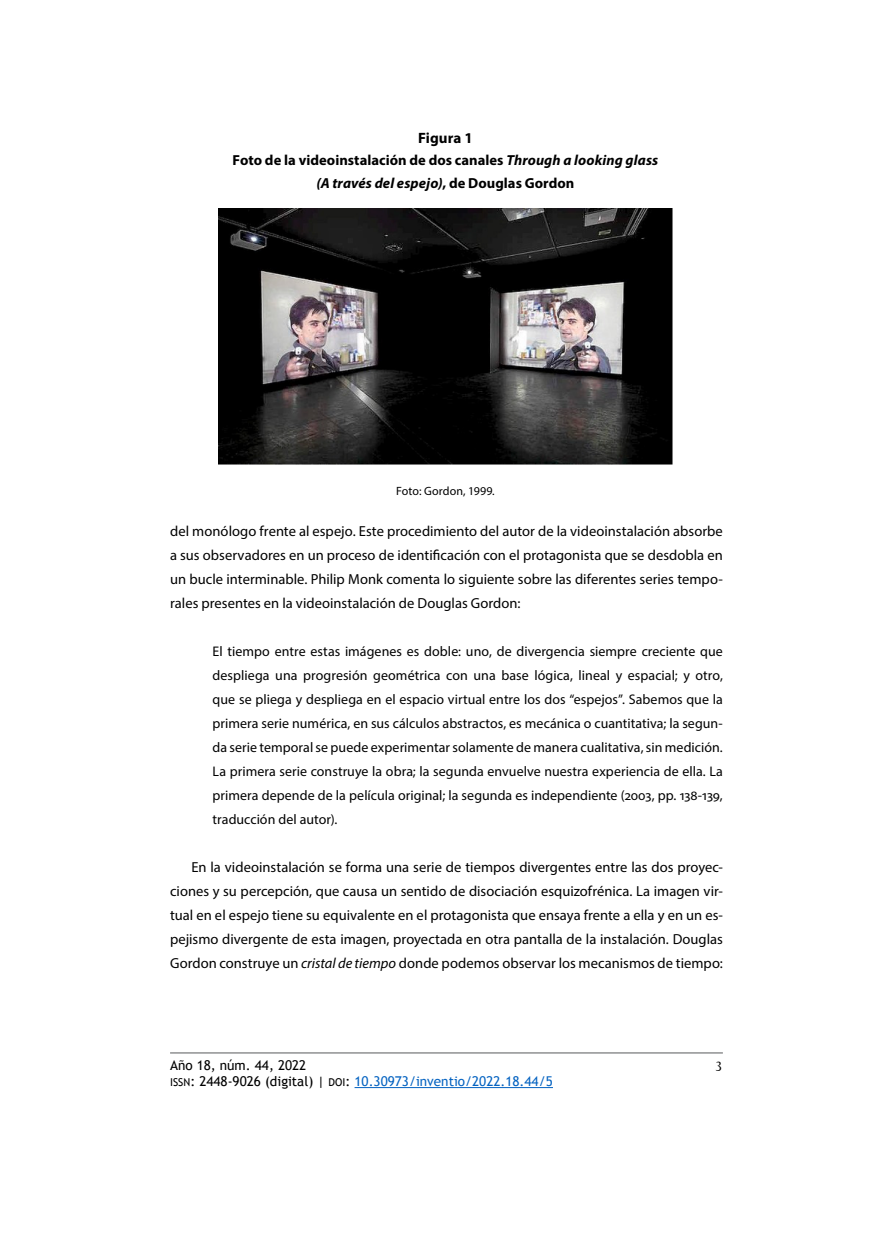
<style>
.page{position:relative;width:893px;height:1234px;background:#fff}
.page>*{position:absolute;margin:0;border:0;box-sizing:border-box;transform-origin:0 0}
.t1{font:700 15px "Myriad Pro";letter-spacing:.005em;color:#000}
.t2{font:14.55px/24px "Myriad Pro";letter-spacing:.005em;color:#000;text-align:justify}
.t3{font:700 14.55px/22.5px "Myriad Pro";color:#000;text-align:center}
.t4{font:14.25px "Baker Signet BT";color:#000}
.t5{font:13.95px/24px "Myriad Pro";letter-spacing:.005em;color:#000;text-align:justify}
.t6{font:13.5px "Trebuchet MS";color:#0563c1}
.t7{font:13.5px "Trebuchet MS";color:#000}
.t8{font:12px "Myriad Pro";letter-spacing:.01em;color:#000}
.s1{font-style:italic}
.s2{font-family:"Trebuchet MS SC800";font-size:10.8px;color:#000}
.s3{color:#000}
</style>
<div class="page">
<hr style="left:355px;top:1086px;width:198px;height:1px;background:#0563c1">
<hr style="left:170px;top:1052px;width:553px;height:1px;background:#58595b">
<img style="left:218px;top:208px;width:454px;height:256px">
<p class="t1" style="left:418px;top:128px;width:56px">Figura 1</p>
<p class="t3" style="left:232px;top:148px;width:427px">Foto de la videoinstalación de dos canales <span class="s1">Through a looking glass (A través del espejo)</span>, de Douglas Gordon</p>
<p class="t8" style="left:396px;top:483px;width:100px">Foto: Gordon, 1999.</p>
<p class="t2" style="left:170px;top:518px;width:554px">del monólogo frente al espejo. Este procedimiento del autor de la videoinstalación absorbe a sus observadores en un proceso de identificación con el protagonista que se desdobla en un bucle interminable. Philip Monk comenta lo siguiente sobre las diferentes series tempo&shy;rales presentes en la videoinstalación de Douglas Gordon:</p>
<p class="t5" style="left:213px;top:639px;width:512px">El tiempo entre estas imágenes es doble: uno, de divergencia siempre creciente que despliega una progresión geométrica con una base lógica, lineal y espacial; y otro, que se pliega y despliega en el espacio virtual entre los dos “espejos”. Sabemos que la primera serie numérica, en sus cálculos abstractos, es mecánica o cuantitativa; la segun&shy;da serie temporal se puede experimentar solamente de manera cualitativa, sin medición.<br>La primera serie construye la obra; la segunda envuelve nuestra experiencia de ella. La primera depende de la película original; la segunda es independiente (2003, pp. 138-139, traducción del autor).</p>
<p class="t2" style="left:170px;top:854px;width:554px;text-indent:21px">En la videoinstalación se forma una serie de tiempos divergentes entre las dos proyec&shy;ciones y su percepción, que causa un sentido de disociación esquizofrénica. La imagen vir&shy;tual en el espejo tiene su equivalente en el protagonista que ensaya frente a ella y en un es&shy;pejismo divergente de esta imagen, proyectada en otra pantalla de la instalación. Douglas Gordon construye un <span class="s1">cristal de tiempo</span> donde podemos observar los mecanismos de tiempo:</p>
<p class="t7" style="left:170px;top:1056px;width:138px">Año 18, núm. 44, 2022</p>
<p class="t4" style="left:715px;top:1057px;width:9px">3</p>
<p class="t6" style="left:170px;top:1072px;width:384px"><span class="s2">ISSN</span><span class="s3">: 2448-9026 (digital) |</span> <span class="s2">DOI</span><span class="s3">:</span> 10.30973/inventio/2022.18.44/5</p>
</div>
